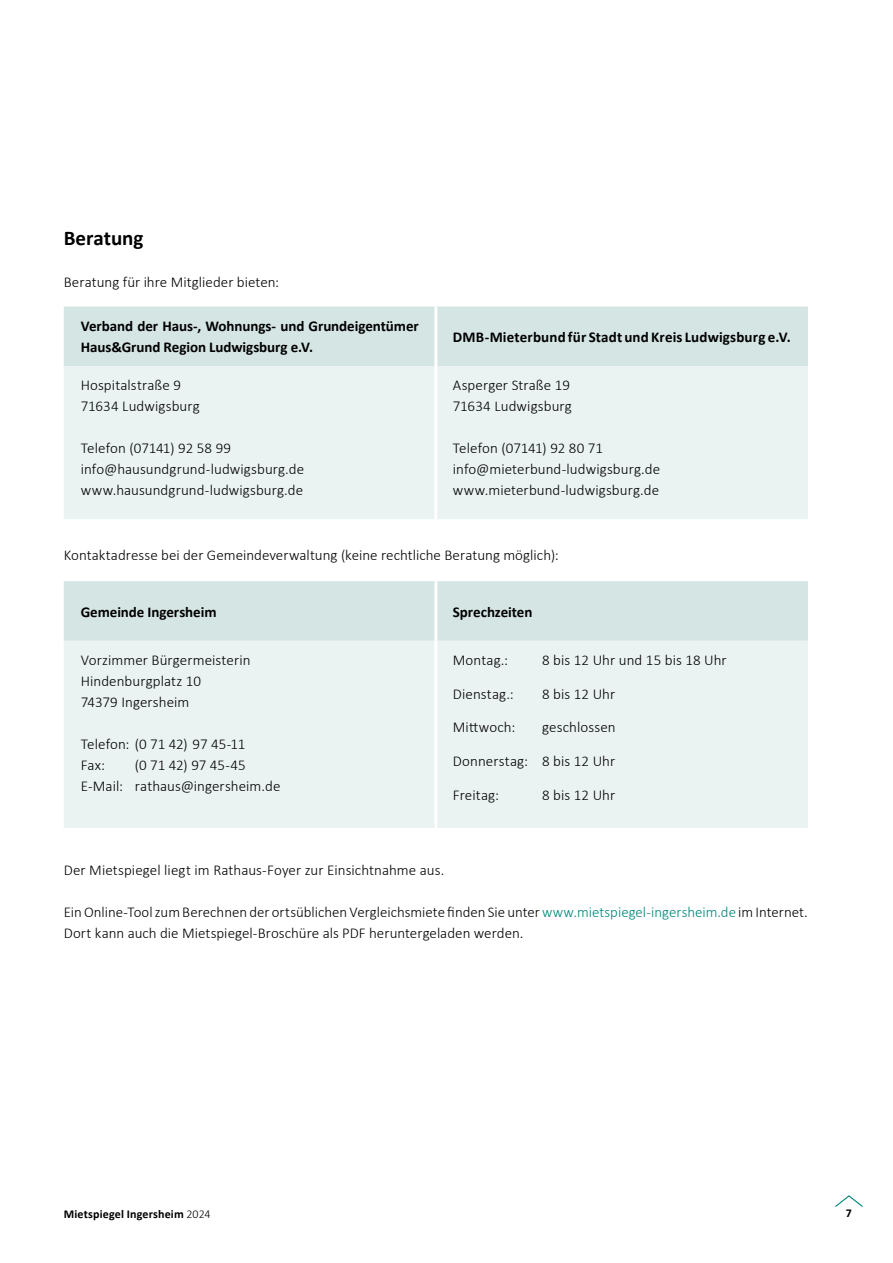
<style>
.page{position:relative;width:893px;height:1263px;background:#fff}
.page>*{position:absolute;margin:0;border:0;box-sizing:border-box;transform-origin:0 0}
.t1{font:700 21px "Calibri";letter-spacing:-.005em;color:#000}
.t2{font:300 15px/21px "Calibri";letter-spacing:.005em;color:#000}
.t3{font:700 15px/21px "Calibri";letter-spacing:-.005em;color:#000}
.t4{font:700 12px "Calibri";letter-spacing:.015em;color:#000}
.s1{color:#00877a}
.s2{font-weight:300}
</style>
<div class="page">
<svg style="left:835px;top:1195px;width:28px;height:12px"></svg>
<div style="left:64px;top:306px;width:744px;height:60px;background:#d5e5e4"></div>
<div style="left:64px;top:366px;width:744px;height:153px;background:#ebf2f2"></div>
<hr style="left:434px;top:306px;width:3px;height:60px;background:#fff">
<hr style="left:434px;top:366px;width:3px;height:153px;background:#fff">
<div style="left:64px;top:581px;width:744px;height:60px;background:#d5e5e4"></div>
<div style="left:64px;top:641px;width:744px;height:187px;background:#ebf2f2"></div>
<hr style="left:434px;top:581px;width:3px;height:60px;background:#fff">
<hr style="left:434px;top:641px;width:3px;height:187px;background:#fff">
<h1 class="t1" style="left:64px;top:223px;width:81px">Beratung</h1>
<p class="t2" style="left:64px;top:272px;width:217px">Beratung für ihre Mitglieder bieten:</p>
<p class="t3" style="left:81px;top:316px;width:340px">Verband der Haus-, Wohnungs- und Grundeigentümer<br>Haus&amp;Grund Region Ludwigsburg e.V.</p>
<p class="t3" style="left:453px;top:326px;width:340px">DMB-Mieterbund für Stadt und Kreis Ludwigsburg e.V.</p>
<p class="t2" style="left:81px;top:374px;width:121px">Hospitalstraße 9<br>71634 Ludwigsburg</p>
<p class="t2" style="left:81px;top:437px;width:225px">Telefon (07141) 92 58 99 info@hausundgrund-ludwigsburg.de www.hausundgrund-ludwigsburg.de</p>
<p class="t2" style="left:453px;top:374px;width:121px">Asperger Straße 19<br>71634 Ludwigsburg</p>
<p class="t2" style="left:453px;top:437px;width:209px">Telefon (07141) 92 80 71 info@mieterbund-ludwigsburg.de www.mieterbund-ludwigsburg.de</p>
<p class="t2" style="left:64px;top:545px;width:496px">Kontaktadresse bei der Gemeindeverwaltung (keine rechtliche Beratung möglich):</p>
<p class="t3" style="left:81px;top:601px;width:137px">Gemeinde Ingersheim</p>
<p class="t3" style="left:453px;top:601px;width:81px">Sprechzeiten</p>
<p class="t2" style="left:81px;top:649px;width:171px">Vorzimmer Bürgermeisterin<br>Hindenburgplatz 10<br>74379 Ingersheim</p>
<p class="t2" style="left:81px;top:733px;width:166px">Telefon: (0 71 42) 97 45-11<br>Fax:</p>
<p class="t2" style="left:453px;top:649px;width:57px">Montag.:</p>
<p class="t2" style="left:542px;top:649px;width:186px">8 bis 12 Uhr und 15 bis 18 Uhr</p>
<p class="t2" style="left:453px;top:683px;width:62px">Dienstag.:</p>
<p class="t2" style="left:542px;top:683px;width:75px">8 bis 12 Uhr</p>
<p class="t2" style="left:453px;top:717px;width:64px">Mittwoch:</p>
<p class="t2" style="left:542px;top:717px;width:75px">geschlossen</p>
<p class="t2" style="left:453px;top:750px;width:164px">Donnerstag: 8 bis 12 Uhr</p>
<p class="t2" style="left:453px;top:784px;width:48px">Freitag:</p>
<p class="t2" style="left:542px;top:784px;width:75px">8 bis 12 Uhr</p>
<p class="t2" style="left:81px;top:754px;width:201px;text-indent:54px">(0 71 42) 97 45-45<br>E-Mail: rathaus@ingersheim.de</p>
<p class="t2" style="left:64px;top:859px;width:382px">Der Mietspiegel liegt im Rathaus-Foyer zur Einsichtnahme aus.</p>
<p class="t2" style="left:64px;top:902px;width:746px">Ein Online-Tool zum Berechnen der ortsüblichen Vergleichsmiete finden Sie unter <span class="s1">www.mietspiegel-ingersheim.de</span> im Internet.<br>Dort kann auch die Mietspiegel-Broschüre als PDF heruntergeladen werden.</p>
<p class="t4" style="left:64px;top:1205px;width:148px">Mietspiegel Ingersheim <span class="s2">2024</span></p>
<p class="t4" style="left:846px;top:1205px;width:8px">7</p>
</div>
